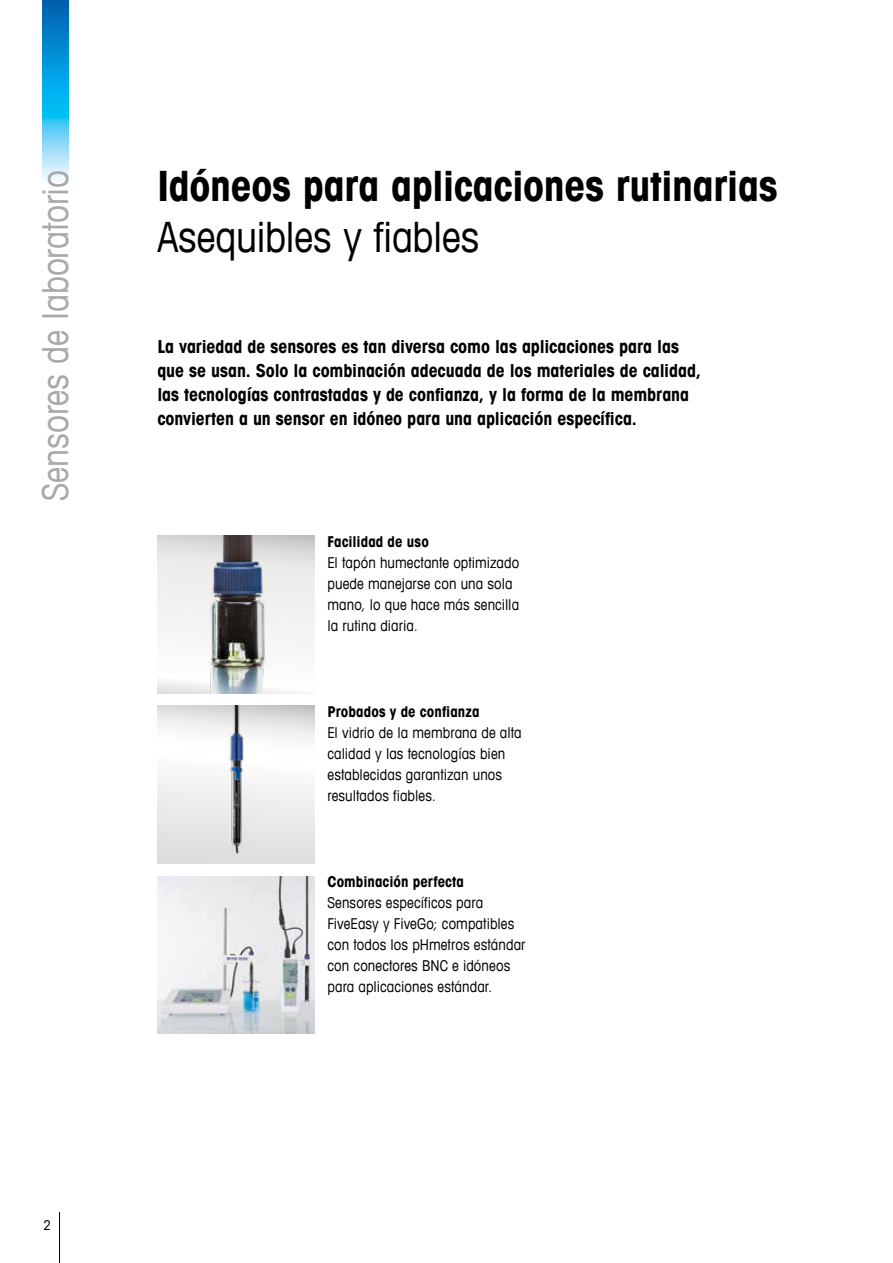
<style>
.page{position:relative;width:893px;height:1263px;background:#fff}
.page>*{position:absolute;margin:0;border:0;box-sizing:border-box;transform-origin:0 0}
.t1{font:700 condensed 42px "Avant Garde Com";letter-spacing:-.01em;color:#000}
.t2{font:condensed 42px "Avant Garde Com";letter-spacing:-.01em;color:#000}
.t3{font:condensed 36px "Avant Garde Com";letter-spacing:-.005em;color:#a7a9ac}
.t4{font:700 condensed 18px/24px "Avant Garde Com";letter-spacing:-.005em;color:#000}
.t5{font:condensed 15px/21px "Avant Garde Com";letter-spacing:.005em;color:#000}
.t6{font:700 condensed 15px "Avant Garde Com";letter-spacing:.005em;color:#000}
.t7{font:condensed 13.5px "Avant Garde Com";color:#000}
</style>
<div class="page">
<svg style="left:43px;top:0;width:25px;height:181px"></svg>
<hr style="left:59px;top:1212px;width:1px;height:51px;background:#000">
<img style="left:157px;top:876px;width:158px;height:157px">
<svg style="left:157px;top:706px;width:158px;height:157px"></svg>
<img style="left:212px;top:706px;width:48px;height:151px">
<svg style="left:157px;top:536px;width:158px;height:157px"></svg>
<img style="left:179px;top:536px;width:114px;height:157px">
<h2 class="t3" style="left:33px;top:501px;width:332px;rotate:-90deg">Sensores de laboratorio</h2>
<h1 class="t1" style="left:157px;top:158px;width:622px">Idóneos para aplicaciones rutinarias</h1>
<h1 class="t2" style="left:157px;top:210px;width:324px">Asequibles y fiables</h1>
<p class="t4" style="left:157px;top:334px;width:545px">La variedad de sensores es tan diversa como las aplicaciones para las que se usan. Solo la combinación adecuada de los materiales de calidad, las tecnologías contrastadas y de confianza, y la forma de la membrana convierten a un sensor en idóneo para una aplicación específica.</p>
<p class="t6" style="left:327px;top:532px;width:103px">Facilidad de uso</p>
<p class="t5" style="left:327px;top:551px;width:193px">El tapón humectante optimizado puede manejarse con una sola mano, lo que hace más sencilla la rutina diaria.</p>
<p class="t6" style="left:327px;top:702px;width:154px">Probados y de confianza</p>
<p class="t5" style="left:327px;top:721px;width:196px">El vidrio de la membrana de alta calidad y las tecnologías bien establecidas garantizan unos resultados fiables.</p>
<p class="t6" style="left:327px;top:872px;width:138px">Combinación perfecta</p>
<p class="t5" style="left:327px;top:892px;width:199px">Sensores específicos para<br>FiveEasy y FiveGo; compatibles con todos los pHmetros estándar con conectores BNC e idóneos para aplicaciones estándar.</p>
<p class="t7" style="left:44px;top:1217px;width:9px">2</p>
</div>
